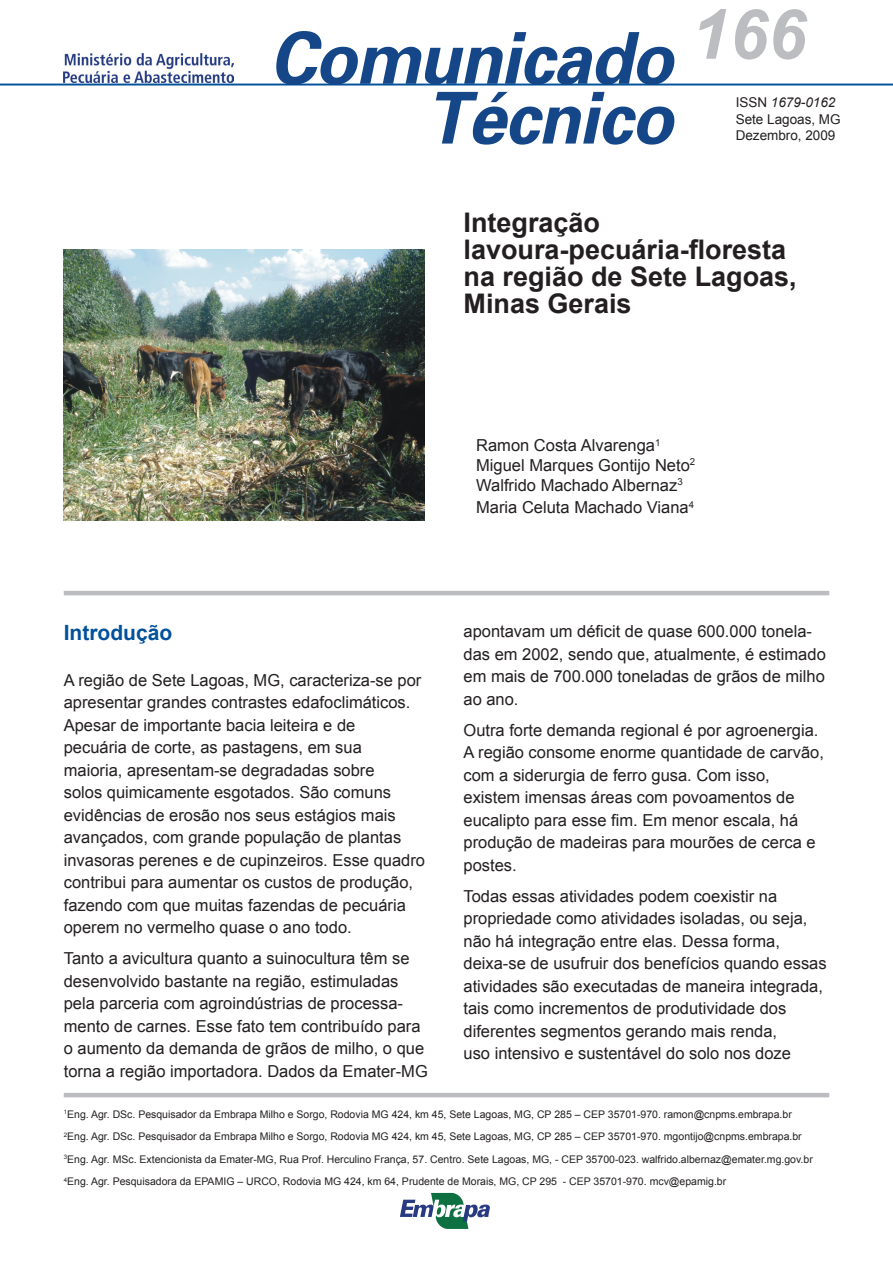
<style>
.page{position:relative;width:893px;height:1263px;background:#fff}
.page>*{position:absolute;margin:0;border:0;box-sizing:border-box;transform-origin:0 0}
.t1{font:italic 700 69px "Arial";color:#bcbdc0}
.t2{font:700 27px/27px "Arial";color:#231f20}
.t3{font:700 21px "Arial";color:#01519b}
.t4{font:16.5px/22.5px "Arial";color:#231f20}
.t5{font:13.5px/16.5px "Arial";color:#231f20}
.t6{font:10.5px/22.5px "Arial";color:#231f20}
.s1{font-style:italic}
</style>
<div class="page">
<img style="left:64px;top:250px;width:360px;height:270px">
<hr style="left:64px;top:591px;width:765px;height:4px;background:#bcbdc0">
<hr style="left:64px;top:1093px;width:765px;height:4px;background:#bcbdc0">
<svg style="left:400px;top:1193px;width:90px;height:36px"></svg>
<hr style="left:0;top:84px;width:893px;height:2px;background:#01519b">
<svg style="left:276px;top:31px;width:398px;height:54px"></svg>
<svg style="left:436px;top:92px;width:238px;height:53px"></svg>
<img style="left:64px;top:53px;width:170px;height:30px">
<h1 class="t1" style="left:691px;top:-10px;width:117px">166</h1>
<p class="t5" style="left:736px;top:94px;width:107px">ISSN <span class="s1">1679-0162<br></span>Sete Lagoas, MG<br>Dezembro, 2009</p>
<h2 class="t2" style="left:464px;top:210px;width:335px">Integração lavoura-pecuária-floresta na região de Sete Lagoas,<br>Minas Gerais</h2>
<p class="t4" style="left:476px;top:435px;width:221px;line-height:19.8px">Ramon Costa Alvarenga<sup>1<br></sup>Miguel Marques Gontijo Neto<sup>2<br></sup>Walfrido Machado Albernaz<sup>3</sup></p>
<p class="t4" style="left:476px;top:496px;width:219px">Maria Celuta Machado Viana<sup>4</sup></p>
<p class="t3" style="left:64px;top:619px;width:110px">Introdução</p>
<p class="t4" style="left:64px;top:669px;width:363px">A região de Sete Lagoas, MG, caracteriza-se por apresentar grandes contrastes edafoclimáticos.<br>Apesar de importante bacia leiteira e de<br>pecuária de corte, as pastagens, em sua<br>maioria, apresentam-se degradadas sobre<br>solos quimicamente esgotados. São comuns evidências de erosão nos seus estágios mais avançados, com grande população de plantas invasoras perenes e de cupinzeiros. Esse quadro contribui para aumentar os custos de produção, fazendo com que muitas fazendas de pecuária operem no vermelho quase o ano todo.</p>
<p class="t4" style="left:64px;top:947px;width:366px">Tanto a avicultura quanto a suinocultura têm se desenvolvido bastante na região, estimuladas pela parceria com agroindústrias de processa&shy;mento de carnes. Esse fato tem contribuído para o aumento da demanda de grãos de milho, o que torna a região importadora. Dados da Emater-MG</p>
<p class="t4" style="left:463px;top:620px;width:364px">apontavam um déficit de quase 600.000 tonela&shy;das em 2002, sendo que, atualmente, é estimado em mais de 700.000 toneladas de grãos de milho ao ano.</p>
<p class="t4" style="left:463px;top:719px;width:362px">Outra forte demanda regional é por agroenergia.<br>A região consome enorme quantidade de carvão, com a siderurgia de ferro gusa. Com isso, existem imensas áreas com povoamentos de eucalipto para esse fim. Em menor escala, há produção de madeiras para mourões de cerca e postes.</p>
<p class="t4" style="left:463px;top:885px;width:365px">Todas essas atividades podem coexistir na propriedade como atividades isoladas, ou seja, não há integração entre elas. Dessa forma, deixa-se de usufruir dos benefícios quando essas atividades são executadas de maneira integrada, tais como incrementos de produtividade dos diferentes segmentos gerando mais renda,<br>uso intensivo e sustentável do solo nos doze</p>
<p class="t6" style="left:64px;top:1103px;width:751px"><sup>1</sup>Eng. Agr. DSc. Pesquisador da Embrapa Milho e Sorgo, Rodovia MG 424, km 45, Sete Lagoas, MG, CP 285 – CEP 35701-970. ramon@cnpms.embrapa.br <sup>2</sup>Eng. Agr. DSc. Pesquisador da Embrapa Milho e Sorgo, Rodovia MG 424, km 45, Sete Lagoas, MG, CP 285 – CEP 35701-970. mgontijo@cnpms.embrapa.br <sup>3</sup>Eng. Agr. MSc. Extencionista da Emater-MG, Rua Prof. Herculino França, 57. Centro. Sete Lagoas, MG, - CEP 35700-023. walfrido.albernaz@emater.mg.gov.br <sup>4</sup>Eng. Agr. Pesquisadora da EPAMIG – URCO, Rodovia MG 424, km 64, Prudente de Morais, MG, CP 295 - CEP 35701-970. mcv@epamig.br</p>
</div>
